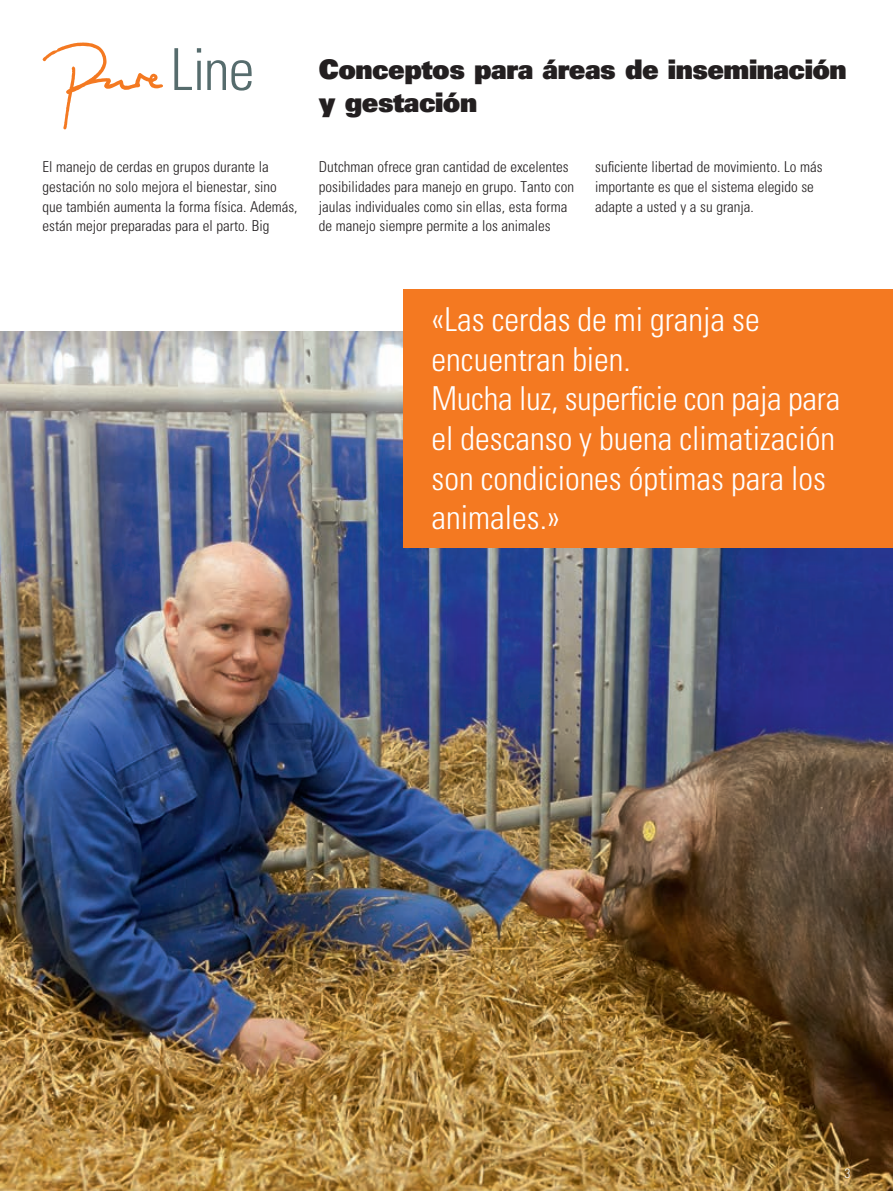
<style>
.page{position:relative;width:893px;height:1191px;background:#fff}
.page>*{position:absolute;margin:0;border:0;box-sizing:border-box;transform-origin:0 0}
.t1{font:300 condensed 33px/39.6px "Univers LT Std";color:#fff}
.t2{font:27px/32.4px "Univers LT Std X Black";letter-spacing:-.02em;color:#231f20}
.t3{font:300 condensed 15px/19.5px "Univers LT Std";color:#231f20}
.t4{font:300 condensed 13.5px "Univers LT Std";color:#fff}
</style>
<div class="page">
<img style="left:0;top:332px;width:893px;height:859px">
<svg style="left:174px;top:48px;width:78px;height:43px"></svg>
<svg style="left:43px;top:43px;width:120px;height:86px"></svg>
<div style="left:404px;top:289px;width:489px;height:258px;background:#f47921"></div>
<h2 class="t2" style="left:319px;top:52px;width:529px">Conceptos para áreas de inseminación y gestación</h2>
<p class="t3" style="left:43px;top:157px;width:257px">El manejo de cerdas en grupos durante la gestación no solo mejora el bienestar, sino que también aumenta la forma física. Además, están mejor preparadas para el parto. Big</p>
<p class="t3" style="left:319px;top:157px;width:257px">Dutchman ofrece gran cantidad de excelentes posibilidades para manejo en grupo. Tanto con jaulas individuales como sin ellas, esta forma de manejo siempre permite a los animales</p>
<p class="t3" style="left:595px;top:157px;width:229px">suficiente libertad de movimiento. Lo más importante es que el sistema elegido se adapte a usted y a su granja.</p>
<h1 class="t1" style="left:432px;top:300px;width:410px">«Las cerdas de mi granja se encuentran bien.<br>Mucha luz, superficie con paja para el descanso y buena climatización son condiciones óptimas para los animales.»</h1>
<p class="t4" style="left:844px;top:1165px;width:7px">3</p>
</div>
